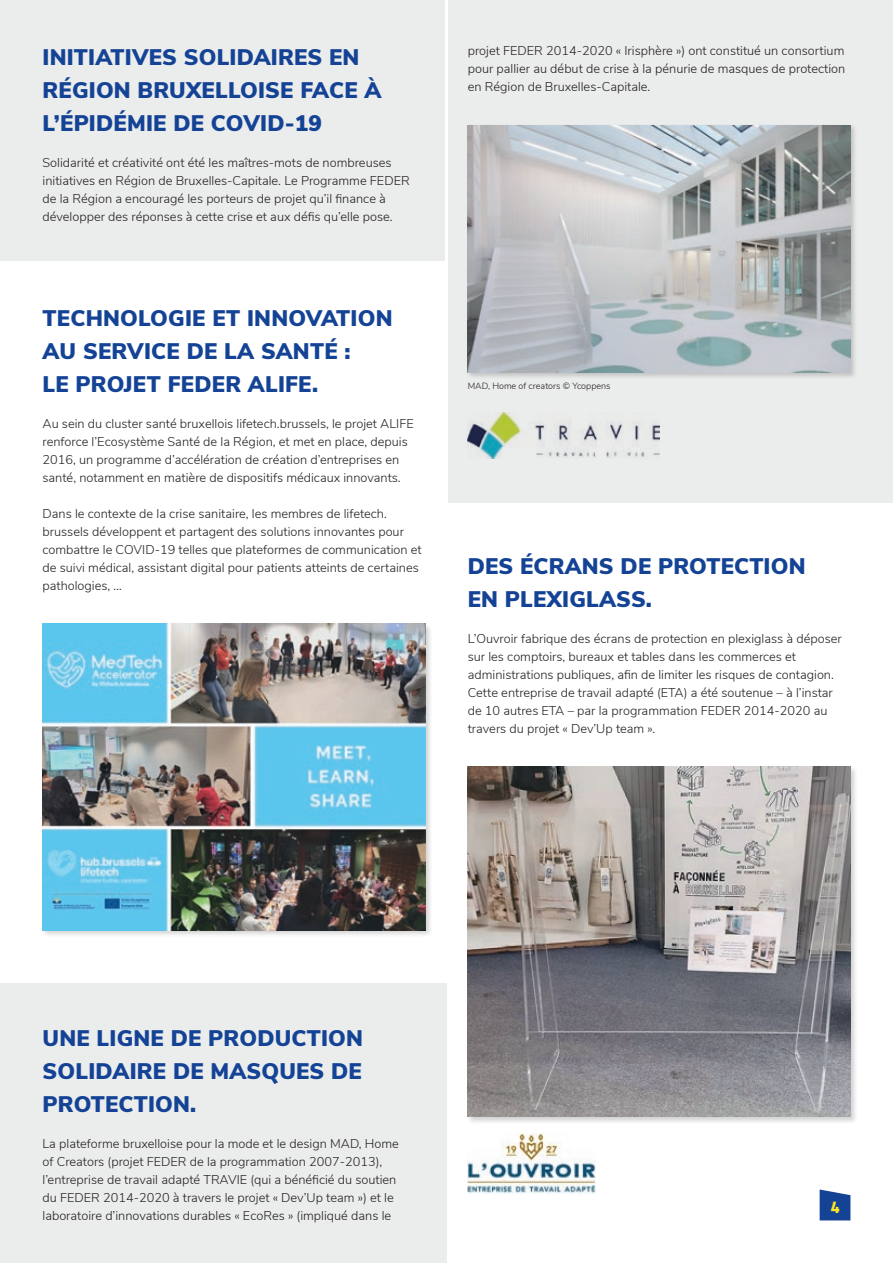
<style>
.page{position:relative;width:893px;height:1263px;background:#fff}
.page>*{position:absolute;margin:0;border:0;box-sizing:border-box;transform-origin:0 0}
.t1{font:900 22.5px/33px "Nunito Sans";letter-spacing:.01em;color:#144396}
.t2{font:700 15.15px "Sansa Pro";color:#ffe71f}
.t3{font:300 12.75px/18px "Nunito Sans";color:#231f20}
.t4{font:300 9px "Nunito Sans";color:#231f20}
</style>
<div class="page">
<div style="left:0;top:0;width:444px;height:260px;background:#ebecec"></div>
<div style="left:449px;top:0;width:444px;height:502px;background:#ebecec"></div>
<div style="left:0;top:984px;width:446px;height:279px;background:#ebecec"></div>
<div style="left:41px;top:623px;width:391px;height:315px;background:#231f20;opacity:.2"></div>
<img style="left:43px;top:624px;width:382px;height:306px">
<div style="left:466px;top:124px;width:391px;height:256px;background:#231f20;opacity:.2"></div>
<img style="left:468px;top:125px;width:382px;height:248px">
<img style="left:468px;top:412px;width:191px;height:46px">
<div style="left:466px;top:765px;width:392px;height:359px;background:#231f20;opacity:.2"></div>
<img style="left:468px;top:767px;width:382px;height:349px">
<img style="left:468px;top:1134px;width:127px;height:60px">
<svg style="left:820px;top:1189px;width:30px;height:31px"></svg>
<h1 class="t1" style="left:43px;top:40px;width:340px">INITIATIVES SOLIDAIRES EN<br>RÉGION BRUXELLOISE FACE À<br>L’ÉPIDÉMIE DE COVID-19</h1>
<p class="t3" style="left:43px;top:153px;width:369px">Solidarité et créativité ont été les maîtres-mots de nombreuses initiatives en Région de Bruxelles-Capitale. Le Programme FEDER de la Région a encouragé les porteurs de projet qu’il finance à développer des réponses à cette crise et aux défis qu’elle pose.</p>
<h1 class="t1" style="left:43px;top:301px;width:351px">TECHNOLOGIE ET INNOVATION<br>AU SERVICE DE LA SANTÉ :<br>LE PROJET FEDER ALIFE.</h1>
<p class="t3" style="left:43px;top:414px;width:373px">Au sein du cluster santé bruxellois lifetech.brussels, le projet ALIFE renforce l’Ecosystème Santé de la Région, et met en place, depuis 2016, un programme d’accélération de création d’entreprises en santé, notamment en matière de dispositifs médicaux innovants.</p>
<p class="t3" style="left:43px;top:504px;width:381px">Dans le contexte de la crise sanitaire, les membres de lifetech. brussels développent et partagent des solutions innovantes pour combattre le COVID-19 telles que plateformes de communication et de suivi médical, assistant digital pour patients atteints de certaines pathologies, …</p>
<p class="t3" style="left:468px;top:41px;width:379px;text-align:justify">projet FEDER 2014-2020 « Irisphère ») ont constitué un consortium pour pallier au début de crise à la pénurie de masques de protection en Région de Bruxelles-Capitale.</p>
<p class="t4" style="left:468px;top:379px;width:144px">MAD, Home of creators © Ycoppens</p>
<h1 class="t1" style="left:468px;top:549px;width:339px">DES ÉCRANS DE PROTECTION<br>EN PLEXIGLASS.</h1>
<p class="t3" style="left:468px;top:629px;width:375px">L’Ouvroir fabrique des écrans de protection en plexiglass à déposer sur les comptoirs, bureaux et tables dans les commerces et administrations publiques, afin de limiter les risques de contagion.<br>Cette entreprise de travail adapté (ETA) a été soutenue – à l’instar de 10 autres ETA – par la programmation FEDER 2014-2020 au travers du projet « Dev’Up team ».</p>
<h1 class="t1" style="left:43px;top:1021px;width:322px;text-align:justify">UNE LIGNE DE PRODUCTION SOLIDAIRE DE MASQUES DE PROTECTION.</h1>
<p class="t3" style="left:43px;top:1134px;width:358px">La plateforme bruxelloise pour la mode et le design MAD, Home of Creators (projet FEDER de la programmation 2007-2013), l’entreprise de travail adapté TRAVIE (qui a bénéficié du soutien du FEDER 2014-2020 à travers le projet « Dev’Up team ») et le laboratoire d’innovations durables « EcoRes » (impliqué dans le</p>
<p class="t2" style="left:830px;top:1197px;width:11px">4</p>
</div>
